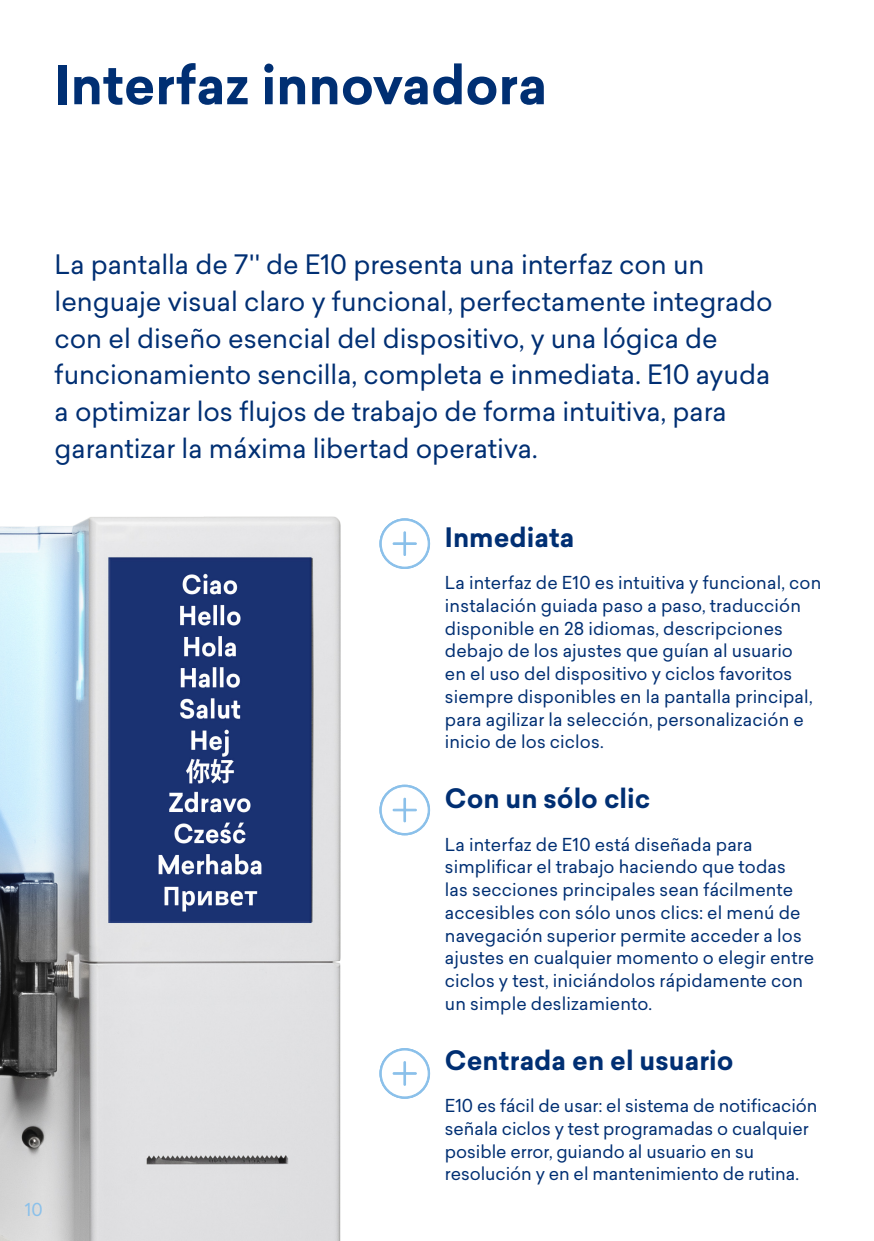
<style>
.page{position:relative;width:874px;height:1241px;background:#fff}
.page>*{position:absolute;margin:0;border:0;box-sizing:border-box;transform-origin:0 0}
.TITOLI_PAGINA_BLU{font:700 52.5px "Sailec";letter-spacing:-.005em;color:#002f73}
.t1{font:26.25px/36.8px "Sailec";letter-spacing:-.005em;color:#002f73}
.Titoli_Plus_15pt{font:700 26.25px "Sailec";color:#002f73}
.Testo_caratteristiche_8pt_bianco{font:17.5px/22.8px "Sailec";letter-spacing:.005em;color:#002f73}
.t2{font:17.5px "Sailec";color:#8ac0ea}
</style>
<div class="page">
<img style="left:0;top:516px;width:431px;height:724px">
<p class="TITOLI_PAGINA_BLU" style="left:55px;top:48px;width:494px">Interfaz innovadora</p>
<p class="t1" style="left:55px;top:246px;width:719px">La pantalla de 7'' de E10 presenta una interfaz con un lenguaje visual claro y funcional, perfectamente integrado con el diseño esencial del dispositivo, y una lógica de funcionamiento sencilla, completa e inmediata. E10 ayuda a optimizar los flujos de trabajo de forma intuitiva, para garantizar la máxima libertad operativa.</p>
<p class="t2" style="left:25px;top:1197px;width:19px">10</p>
<p class="Titoli_Plus_15pt" style="left:444px;top:518px;width:131px">Inmediata</p>
<p class="Testo_caratteristiche_8pt_bianco" style="left:444px;top:571px;width:378px">La interfaz de E10 es intuitiva y funcional, con instalación guiada paso a paso, traducción disponible en 28 idiomas, descripciones debajo de los ajustes que guían al usuario<br>en el uso del dispositivo y ciclos favoritos siempre disponibles en la pantalla principal, para agilizar la selección, personalización e inicio de los ciclos.</p>
<p class="Titoli_Plus_15pt" style="left:444px;top:779px;width:207px">Con un sólo clic</p>
<p class="Testo_caratteristiche_8pt_bianco" style="left:444px;top:832px;width:370px">La interfaz de E10 está diseñada para simplificar el trabajo haciendo que todas<br>las secciones principales sean fácilmente accesibles con sólo unos clics: el menú de navegación superior permite acceder a los ajustes en cualquier momento o elegir entre ciclos y test, iniciándolos rápidamente con un simple deslizamiento.</p>
<p class="Titoli_Plus_15pt" style="left:444px;top:1040px;width:290px">Centrada en el usuario</p>
<p class="Testo_caratteristiche_8pt_bianco" style="left:444px;top:1093px;width:374px">E10 es fácil de usar: el sistema de notificación señala ciclos y test programadas o cualquier posible error, guiando al usuario en su resolución y en el mantenimiento de rutina.</p>
</div>
